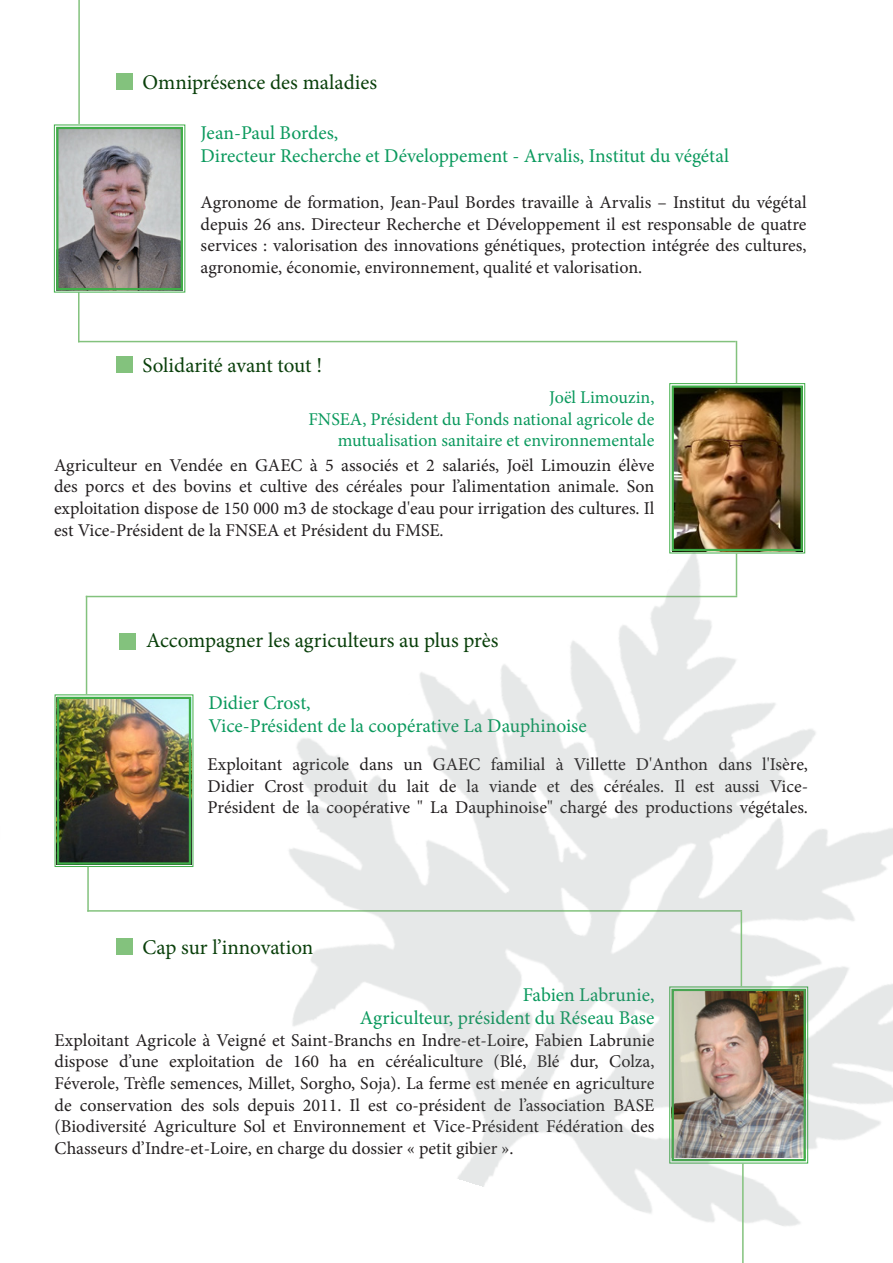
<style>
.page{position:relative;width:893px;height:1263px;background:#fff}
.page>*{position:absolute;margin:0;border:0;box-sizing:border-box;transform-origin:0 0}
.t1{font:21px "Minion Pro";color:#093f0a}
.t2{font:19.5px "Minion Pro";color:#0a995d}
.t3{font:18px/21.6px "Minion Pro";color:#231f20;text-align:justify}
.t4{font:18px "Minion Pro";color:#0a995d}
</style>
<div class="page">
<hr style="left:78px;top:292px;width:2px;height:50px;background:#83c27d">
<hr style="left:86px;top:596px;width:651px;height:1px;background:#83c27d">
<div style="left:116px;top:356px;width:16px;height:16px;background:#83c27d"></div>
<svg style="left:669px;top:383px;width:136px;height:33px;background:#5c4f2e"></svg>
<div style="left:672px;top:385px;width:131px;height:166px;border:2px solid #40ae49"></div>
<div style="left:120px;top:633px;width:16px;height:16px;background:#83c27d"></div>
<img style="left:54px;top:694px;width:94px;height:173px">
<div style="left:57px;top:697px;width:134px;height:168px;border:2px solid #40ae49"></div>
<hr style="left:87px;top:910px;width:655px;height:2px;background:#83c27d">
<hr style="left:87px;top:867px;width:2px;height:45px;background:#83c27d">
<div style="left:116px;top:938px;width:16px;height:16px;background:#83c27d"></div>
<img style="left:148px;top:416px;width:745px;height:810px">
<hr style="left:86px;top:596px;width:1px;height:98px;background:#83c27d">
<hr style="left:741px;top:912px;width:1px;height:74px;background:#83c27d">
<div style="left:116px;top:74px;width:16px;height:16px;background:#83c27d"></div>
<svg style="left:54px;top:124px;width:132px;height:169px;background:#9e9a98"></svg>
<div style="left:56px;top:127px;width:127px;height:163px;border:2px solid #40ae49"></div>
<hr style="left:78px;top:0;width:2px;height:124px;background:#83c27d">
<hr style="left:78px;top:341px;width:658px;height:1px;background:#83c27d">
<hr style="left:736px;top:341px;width:1px;height:42px;background:#83c27d">
<hr style="left:736px;top:553px;width:1px;height:43px;background:#83c27d">
<hr style="left:742px;top:1163px;width:2px;height:100px;background:#83c27d">
<p class="t1" style="left:142px;top:68px;width:236px">Omniprésence des maladies</p>
<p class="t2" style="left:201px;top:119px;width:139px">Jean-Paul Bordes,</p>
<p class="t2" style="left:201px;top:143px;width:530px">Directeur Recherche et Développement - Arvalis, Institut du végétal</p>
<p class="t3" style="left:201px;top:192px;width:607px">Agronome de formation, Jean-Paul Bordes travaille à Arvalis – Institut du végétal depuis 26 ans. Directeur Recherche et Développement il est responsable de quatre services : valorisation des innovations génétiques, protection intégrée des cultures, agronomie, économie, environnement, qualité et valorisation.</p>
<p class="t1" style="left:142px;top:351px;width:181px">Solidarité avant tout !</p>
<p class="t4" style="left:549px;top:385px;width:107px">Joël Limouzin,</p>
<p class="t4" style="left:308px;top:407px;width:347px">FNSEA, Président du Fonds national agricole de</p>
<p class="t4" style="left:338px;top:428px;width:318px">mutualisation sanitaire et environnementale</p>
<p class="t3" style="left:54px;top:454px;width:602px">Agriculteur en Vendée en GAEC à 5 associés et 2 salariés, Joël Limouzin élève des porcs et des bovins et cultive des céréales pour l’alimentation animale. Son exploitation dispose de 150 000 m3 de stockage d'eau pour irrigation des cultures. Il est Vice-Président de la FNSEA et Président du FMSE.</p>
<p class="t1" style="left:146px;top:626px;width:354px">Accompagner les agriculteurs au plus près</p>
<p class="t2" style="left:208px;top:689px;width:104px">Didier Crost,</p>
<p class="t2" style="left:208px;top:713px;width:380px">Vice-Président de la coopérative La Dauphinoise</p>
<p class="t3" style="left:208px;top:753px;width:602px">Exploitant agricole dans un GAEC familial à Villette D'Anthon dans l'Isère, Didier Crost produit du lait de la viande et des céréales. Il est aussi Vice-Président de la coopérative " La Dauphinoise" chargé des productions végétales.</p>
<p class="t1" style="left:142px;top:933px;width:172px">Cap sur l’innovation</p>
<p class="t2" style="left:523px;top:981px;width:133px">Fabien Labrunie,</p>
<p class="t2" style="left:360px;top:1005px;width:296px">Agriculteur, président du Réseau Base</p>
<p class="t3" style="left:55px;top:1029px;width:601px">Exploitant Agricole à Veigné et Saint-Branchs en Indre-et-Loire, Fabien Labrunie dispose d’une exploitation de 160 ha en céréaliculture (Blé, Blé dur, Colza, Féverole, Trèfle semences, Millet, Sorgho, Soja). La ferme est menée en agriculture de conservation des sols depuis 2011. Il est co-président de l’association BASE (Biodiversité Agriculture Sol et Environnement et Vice-Président Fédération des Chasseurs d’Indre-et-Loire, en charge du dossier « petit gibier ».</p>
</div>
